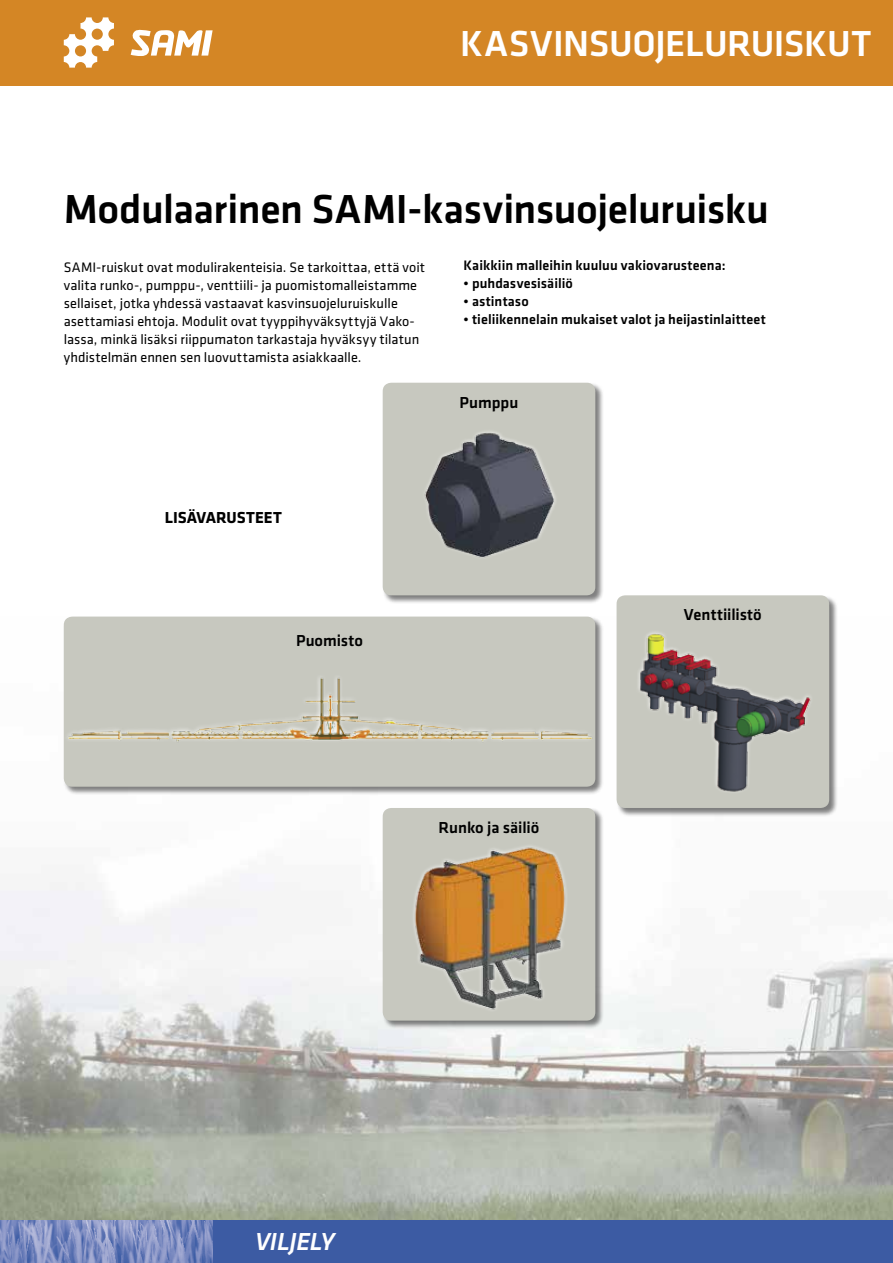
<style>
.page{position:relative;width:893px;height:1263px;background:#fff}
.page>*{position:absolute;margin:0;border:0;box-sizing:border-box;transform-origin:0 0}
.t1{font:500 42px "Klavika";letter-spacing:-.015em;color:#000}
.t2{font:500 37.5px "Klavika";letter-spacing:-.005em;color:#fff}
.t3{font:italic 500 25.5px "Klavika";letter-spacing:-.005em;color:#fff}
.t4{font:500 16.5px "Klavika";letter-spacing:-.005em;color:#000}
.t5{font:700 16.5px "Klavika";letter-spacing:.005em;color:#000}
.t6{font:14.25px/18px "Klavika";letter-spacing:.005em;color:#000}
.t7{font:500 14.25px "Klavika";letter-spacing:.005em;color:#000}
</style>
<div class="page">
<img style="left:0;top:874px;width:893px;height:346px">
<div style="left:382px;top:382px;width:222px;height:222px;background:#000;opacity:.5"></div>
<div style="left:383px;top:383px;width:212px;height:212px;background:#c7c8bf;border-radius:9px"></div>
<img style="left:425px;top:431px;width:131px;height:126px">
<div style="left:0;top:1220px;width:893px;height:43px;background:#3c5ba3"></div>
<div style="left:0;top:0;width:893px;height:85px;background:#d48625"></div>
<div style="left:63px;top:616px;width:541px;height:179px;background:#000;opacity:.5"></div>
<div style="left:64px;top:617px;width:531px;height:170px;background:#c7c8bf;border-radius:9px"></div>
<img style="left:68px;top:678px;width:524px;height:64px">
<div style="left:382px;top:807px;width:222px;height:222px;background:#000;opacity:.5"></div>
<div style="left:383px;top:808px;width:212px;height:212px;background:#c7c8bf;border-radius:9px"></div>
<img style="left:413px;top:846px;width:153px;height:164px">
<div style="left:616px;top:595px;width:222px;height:222px;background:#000;opacity:.5"></div>
<div style="left:617px;top:595px;width:212px;height:213px;background:#c7c8bf;border-radius:9px"></div>
<img style="left:638px;top:632px;width:191px;height:173px">
<img style="left:0;top:1220px;width:213px;height:43px">
<svg style="left:64px;top:17px;width:50px;height:51px"></svg>
<svg style="left:131px;top:29px;width:82px;height:27px"></svg>
<h2 class="t2" style="left:460px;top:23px;width:413px">KAsvinsuojeluruiskut</h2>
<h1 class="t1" style="left:64px;top:186px;width:707px">Modulaarinen SAMI-kasvinsuojeluruisku</h1>
<p class="t7" style="left:463px;top:258px;width:264px">Kaikkiin malleihin kuuluu vakiovarusteena:</p>
<p class="t7" style="left:463px;top:276px;width:111px">• puhdasvesisäiliö</p>
<p class="t7" style="left:463px;top:294px;width:67px">• astintaso</p>
<p class="t7" style="left:463px;top:312px;width:304px">• tieliikennelain mukaiset valot ja heijastinlaitteet</p>
<p class="t6" style="left:64px;top:258px;width:363px">SAMI-ruiskut ovat modulirakenteisia. Se tarkoittaa, että voit valita runko-, pumppu-, venttiili- ja puomistomalleistamme sellaiset, jotka yhdessä vastaavat kasvinsuojeluruiskulle asettamiasi ehtoja. Modulit ovat tyyppihyväksyttyjä Vako&shy;lassa, minkä lisäksi riippumaton tarkastaja hyväksyy tilatun yhdistelmän ennen sen luovuttamista asiakkaalle.</p>
<p class="t5" style="left:165px;top:508px;width:119px">LISÄVARUSTEET</p>
<p class="t4" style="left:296px;top:631px;width:69px">Puomisto</p>
<p class="t4" style="left:460px;top:393px;width:60px">Pumppu</p>
<p class="t4" style="left:439px;top:819px;width:102px">Runko ja säiliö</p>
<p class="t4" style="left:684px;top:606px;width:79px">Venttiilistö</p>
<h3 class="t3" style="left:255px;top:1228px;width:81px">viljely</h3>
</div>
